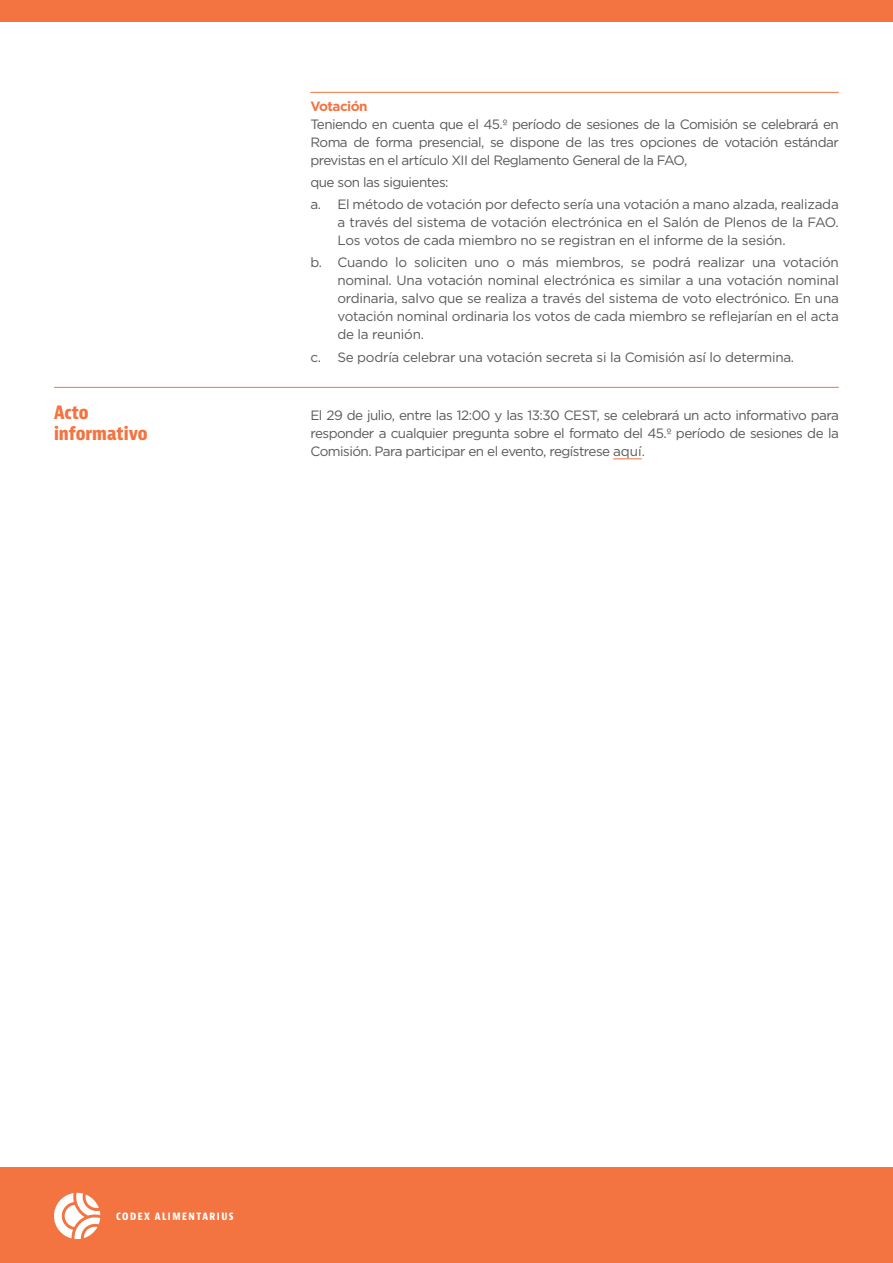
<style>
.page{position:relative;width:893px;height:1263px;background:#fff}
.page>*{position:absolute;margin:0;border:0;box-sizing:border-box;transform-origin:0 0}
.t1{font:700 condensed 18px/21.6px "Bernina Sans";color:#f37441}
.t2{font:13.5px/18px "Gotham";letter-spacing:-.02em;color:#58595b;text-align:justify}
.t3{font:13.5px "Gotham";letter-spacing:-.04em;color:#58595b}
.t4{font:700 13.5px "Gotham";letter-spacing:-.04em;color:#f37441}
.t5{font:700 condensed 9.9px "Bernina Sans";letter-spacing:.155em;color:#fff}
</style>
<div class="page">
<div style="left:0;top:1167px;width:893px;height:96px;background:#f37441"></div>
<svg style="left:54px;top:1193px;width:46px;height:46px"></svg>
<svg style="left:613px;top:459px;width:29px;height:1px"></svg>
<hr style="left:310px;top:92px;width:529px;height:1px;background:#f37441">
<div style="left:1px;top:1px;width:892px;height:21px;background:#f37441"></div>
<hr style="left:54px;top:387px;width:785px;height:1px;background:#f37441">
<p class="t1" style="left:54px;top:402px;width:95px">Acto informativo</p>
<p class="t4" style="left:310px;top:97px;width:59px">Votación</p>
<p class="t2" style="left:310px;top:114px;width:530px">Teniendo en cuenta que el 45.º período de sesiones de la Comisión se celebrará en Roma de forma presencial, se dispone de las tres opciones de votación estándar previstas en el artículo XII del Reglamento General de la FAO,</p>
<p class="t3" style="left:310px;top:173px;width:140px">que son las siguientes:</p>
<p class="t2" style="left:337px;top:195px;width:503px">El método de votación por defecto sería una votación a mano alzada, realizada</p>
<p class="t2" style="left:310px;top:195px;width:12px">.a</p>
<p class="t2" style="left:310px;top:253px;width:13px">b.</p>
<p class="t2" style="left:310px;top:347px;width:12px">.c</p>
<p class="t2" style="left:337px;top:213px;width:503px">a través del sistema de votación electrónica en el Salón de Plenos de la FAO.<br>Los votos de cada miembro no se registran en el informe de la sesión.</p>
<p class="t2" style="left:783px;top:253px;width:57px">votación</p>
<p class="t2" style="left:522px;top:253px;width:28px">más</p>
<p class="t2" style="left:652px;top:253px;width:40px">podrá</p>
<p class="t2" style="left:337px;top:253px;width:52px">Cuando</p>
<p class="t2" style="left:395px;top:253px;width:14px">lo</p>
<p class="t2" style="left:414px;top:253px;width:55px">soliciten</p>
<p class="t2" style="left:556px;top:253px;width:69px">miembros,</p>
<p class="t2" style="left:698px;top:253px;width:48px">realizar</p>
<p class="t2" style="left:474px;top:253px;width:26px">uno</p>
<p class="t2" style="left:506px;top:253px;width:10px">o</p>
<p class="t2" style="left:631px;top:253px;width:16px">se</p>
<p class="t2" style="left:752px;top:253px;width:25px">una</p>
<p class="t2" style="left:337px;top:271px;width:503px">nominal. Una votación nominal electrónica es similar a una votación nominal ordinaria, salvo que se realiza a través del sistema de voto electrónico. En una votación nominal ordinaria los votos de cada miembro se reflejarían en el acta de la reunión.</p>
<p class="t2" style="left:337px;top:347px;width:458px">Se podría celebrar una votación secreta si la Comisión así lo determina.</p>
<p class="t2" style="left:310px;top:406px;width:530px">El 29 de julio, entre las 12:00 y las 13:30 CEST, se celebrará un acto informativo para responder a cualquier pregunta sobre el formato del 45.º período de sesiones de la Comisión. Para participar en el evento, regístrese aquí.</p>
<p class="t5" style="left:116px;top:1210px;width:36px">CODEX</p>
<p class="t5" style="left:155px;top:1210px;width:80px">ALIMENTARIUS</p>
</div>
